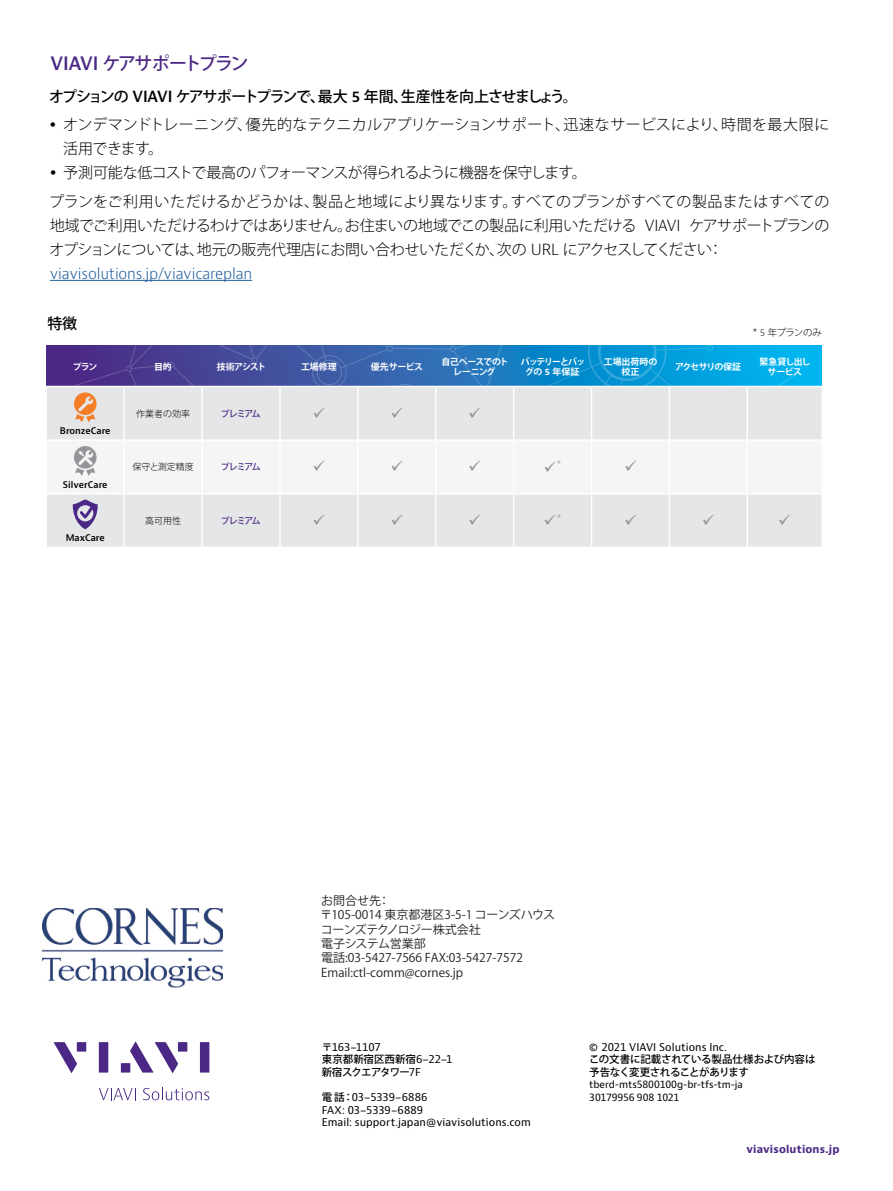
<style>
.page{position:relative;width:893px;height:1191px;background:#fff}
.page>*{position:absolute;margin:0;border:0;box-sizing:border-box;transform-origin:0 0}
.t1{font:500 18px "Koz Go Pro";letter-spacing:-.105em;color:#4b2885}
.t2{font:300 15px/24px "Koz Go Pro";letter-spacing:-.02em;color:#000;text-align:justify}
.t3{font:300 15px/28.2px "Koz Go Pro";letter-spacing:.015em;color:#000}
.t4{font:300 15px/24px "Koz Go Pro";letter-spacing:-.045em;color:#000}
.t5{font:300 15px "Bernino Sans";letter-spacing:-.01em;color:#215e9e}
.t6{font:500 15px "Koz Go Pro";color:#000}
.t7{font:12px/14.4px "Koz Go Pr 6 N";color:#231f20}
.t8{font:10.5px/12.6px "Bernino Sans";letter-spacing:.005em;color:#000}
.t9{font:500 10.5px/12.6px "Koz Go Pro";letter-spacing:-.025em;color:#000}
.t10{font:700 10.5px "Bernino Sans";letter-spacing:.02em;color:#4b2885}
.t11{font:9.75px/12.6px "Bernino Sans";letter-spacing:-.01em;color:#000}
.t12{font:300 9.6px "Bernino Sans";color:#939598}
.t13{font:300 9.45px "Koz Go Pro";letter-spacing:-.06em;color:#000}
.t14{font:700 9px/10.5px "Koz Go Pro";letter-spacing:-.04em;color:#fff;text-align:center}
.t15{font:600 9px "Bernino Sans";color:#000}
.t16{font:300 9px "Koz Go Pro";color:#000}
.t17{font:500 9px "Koz Go Pro";letter-spacing:-.135em;color:#4b2885}
.t18{font:700 9px/10.5px "Koz Go Pro";letter-spacing:-.085em;color:#fff;text-align:center}
.t19{font:700 9px/10.5px "Koz Go Pro";color:#fff;text-align:center}
.t20{font:700 9px "Koz Go Pro";letter-spacing:-.12em;color:#fff}
.s1{font-family:"Bernino Sans";font-weight:600}
.s2{font-weight:500}
.s3{font-family:"Bernino Sans"}
.s4{font-family:"Koz Go Pro";font-weight:500}
.s5{font-family:"Bernino Sans";font-weight:400}
</style>
<div class="page">
<svg style="left:54px;top:1042px;width:23px;height:31px"></svg>
<div style="left:77px;top:1042px;width:9px;height:9px;background:#4b2885"></div>
<div style="left:99px;top:1042px;width:9px;height:30px;background:#4b2885"></div>
<div style="left:178px;top:1042px;width:9px;height:9px;background:#4b2885"></div>
<div style="left:200px;top:1042px;width:9px;height:30px;background:#4b2885"></div>
<svg style="left:130px;top:1041px;width:48px;height:32px"></svg>
<div style="left:121px;top:1063px;width:9px;height:9px;background:#4b2885"></div>
<svg style="left:99px;top:1088px;width:37px;height:12px"></svg>
<svg style="left:143px;top:1087px;width:66px;height:13px"></svg>
<hr style="left:50px;top:280px;width:202px;height:1px;background:#215e9e">
<div style="left:47px;top:345px;width:775px;height:51px;background:#00b4ee"></div>
<svg style="left:753px;top:374px;width:43px;height:12px"></svg>
<div style="left:47px;top:387px;width:774px;height:159px;background:#e5e6e7"></div>
<hr style="left:123px;top:387px;width:2px;height:52px;background:#fff">
<hr style="left:201px;top:387px;width:2px;height:52px;background:#fff">
<hr style="left:279px;top:387px;width:2px;height:52px;background:#fff">
<hr style="left:357px;top:387px;width:2px;height:52px;background:#fff">
<hr style="left:435px;top:387px;width:1px;height:52px;background:#fff">
<hr style="left:513px;top:387px;width:1px;height:52px;background:#fff">
<hr style="left:591px;top:387px;width:1px;height:52px;background:#fff">
<hr style="left:669px;top:387px;width:1px;height:52px;background:#fff">
<hr style="left:747px;top:386px;width:76px;height:1px;background:#fff">
<hr style="left:746px;top:387px;width:2px;height:52px;background:#fff">
<hr style="left:821px;top:387px;width:2px;height:52px;background:#fff">
<hr style="left:46px;top:439px;width:78px;height:2px;background:#fff">
<hr style="left:124px;top:439px;width:78px;height:2px;background:#fff">
<hr style="left:202px;top:439px;width:78px;height:2px;background:#fff">
<hr style="left:280px;top:439px;width:78px;height:2px;background:#fff">
<hr style="left:358px;top:439px;width:78px;height:2px;background:#fff">
<hr style="left:436px;top:439px;width:78px;height:2px;background:#fff">
<hr style="left:514px;top:439px;width:77px;height:2px;background:#fff">
<hr style="left:591px;top:439px;width:78px;height:2px;background:#fff">
<hr style="left:669px;top:439px;width:78px;height:2px;background:#fff">
<hr style="left:747px;top:439px;width:76px;height:2px;background:#fff">
<hr style="left:46px;top:493px;width:78px;height:1px;background:#fff">
<hr style="left:124px;top:493px;width:78px;height:1px;background:#fff">
<hr style="left:123px;top:494px;width:2px;height:52px;background:#fff">
<hr style="left:202px;top:493px;width:78px;height:1px;background:#fff">
<hr style="left:201px;top:494px;width:2px;height:52px;background:#fff">
<hr style="left:280px;top:493px;width:78px;height:1px;background:#fff">
<hr style="left:279px;top:494px;width:2px;height:52px;background:#fff">
<hr style="left:358px;top:493px;width:78px;height:1px;background:#fff">
<hr style="left:357px;top:494px;width:2px;height:52px;background:#fff">
<hr style="left:436px;top:493px;width:78px;height:1px;background:#fff">
<hr style="left:435px;top:494px;width:1px;height:52px;background:#fff">
<hr style="left:514px;top:493px;width:77px;height:1px;background:#fff">
<hr style="left:513px;top:494px;width:1px;height:52px;background:#fff">
<hr style="left:591px;top:493px;width:78px;height:1px;background:#fff">
<hr style="left:591px;top:494px;width:1px;height:52px;background:#fff">
<hr style="left:669px;top:493px;width:78px;height:1px;background:#fff">
<hr style="left:669px;top:494px;width:1px;height:52px;background:#fff">
<hr style="left:747px;top:493px;width:76px;height:1px;background:#fff">
<hr style="left:746px;top:494px;width:2px;height:52px;background:#fff">
<svg style="left:73px;top:499px;width:25px;height:30px"></svg>
<img style="left:43px;top:908px;width:180px;height:79px">
<svg style="left:46px;top:345px;width:701px;height:77px"></svg>
<div style="left:47px;top:441px;width:774px;height:52px;background:#f4f5f5"></div>
<svg style="left:314px;top:514px;width:11px;height:11px"></svg>
<svg style="left:392px;top:514px;width:11px;height:11px"></svg>
<svg style="left:469px;top:514px;width:11px;height:11px"></svg>
<svg style="left:545px;top:514px;width:11px;height:11px"></svg>
<svg style="left:625px;top:514px;width:11px;height:11px"></svg>
<svg style="left:703px;top:514px;width:11px;height:11px"></svg>
<svg style="left:779px;top:514px;width:12px;height:11px"></svg>
<p class="t1" style="left:51px;top:52px;width:199px"><span class="s1">VIAVI</span> ケアサポートプラン</p>
<p class="t3" style="left:63px;top:83px;width:768px;text-indent:-14px"><span class="s2">オプションの</span> <span class="s1">VIAVI</span> <span class="s2">ケアサポートプランで、最大</span> <span class="s1">5</span> <span class="s2">年間、生産性を向上させましょう。<br></span>オンデマンドトレーニング、優先的なテクニカルアプリケーションサポート、迅速なサービスにより、時間を最大限に</p>
<p class="t4" style="left:63px;top:137px;width:525px">活用できます。<br>予測可能な低コストで最高のパフォーマンスが得られるように機器を保守します。</p>
<p class="t2" style="left:49px;top:189px;width:782px">プランをご利用いただけるかどうかは、製品と地域により異なります。すべてのプランがすべての製品またはすべての地域でご利用いただけるわけではありません。お住まいの地域でこの製品に利用いただける <span class="s3">VIAVI</span> ケアサポートプランのオプションについては、地元の販売代理店にお問い合わせいただくか、次の <span class="s3">URL</span> にアクセスしてください：</p>
<p class="t5" style="left:50px;top:266px;width:204px">viavisolutions.jp/viavicareplan</p>
<p class="t6" style="left:47px;top:314px;width:31px">特徴</p>
<p class="t13" style="left:753px;top:326px;width:71px"><span class="s3">* 5</span> 年プランのみ</p>
<p class="t14" style="left:73px;top:362px;width:26px">プラン</p>
<p class="t14" style="left:154px;top:362px;width:19px">目的</p>
<p class="t14" style="left:217px;top:362px;width:51px">技術アシスト</p>
<p class="t14" style="left:301px;top:362px;width:37px">工場修理</p>
<p class="t14" style="left:371px;top:362px;width:54px">優先サービス</p>
<p class="t14" style="left:441px;top:357px;width:69px">自己ペースでのトレーニング</p>
<p class="t18" style="left:521px;top:357px;width:66px">バッテリーとバッグの <span class="s3">5</span> 年保証</p>
<p class="t19" style="left:604px;top:357px;width:55px">工場出荷時の校正</p>
<p class="t20" style="left:675px;top:361px;width:68px">アクセサリの保証</p>
<p class="t14" style="left:760px;top:357px;width:52px">緊急貸し出しサービス</p>
<p class="t15" style="left:60px;top:427px;width:52px">BronzeCare</p>
<p class="t15" style="left:63px;top:481px;width:46px">SilverCare</p>
<p class="t15" style="left:66px;top:534px;width:41px">MaxCare</p>
<p class="t16" style="left:136px;top:408px;width:55px">作業者の効率</p>
<p class="t17" style="left:221px;top:408px;width:41px">プレミアム</p>
<p class="t16" style="left:133px;top:461px;width:63px">保守と測定精度</p>
<p class="t17" style="left:221px;top:461px;width:41px">プレミアム</p>
<p class="t16" style="left:145px;top:515px;width:37px">高可用性</p>
<p class="t17" style="left:221px;top:515px;width:41px">プレミアム</p>
<p class="t12" style="left:556px;top:460px;width:7px">*</p>
<p class="t12" style="left:556px;top:513px;width:7px">*</p>
<p class="t7" style="left:320px;top:893px;width:236px">お問合せ先：<br>〒105-0014 東京都港区3-5-1 コーンズハウスコーンズテクノロジー株式会社<br>電子システム営業部<br>電話:03-5427-7566 FAX:03-5427-7572<br>Email:ctl-comm@cornes.jp</p>
<p class="t8" style="left:322px;top:1041px;width:61px"><span class="s4">〒</span>163−1107</p>
<p class="t9" style="left:322px;top:1053px;width:132px">東京都新宿区西新宿<span class="s5">6−22−1</span>新宿スクエアタワー<span class="s5">7F</span></p>
<p class="t8" style="left:322px;top:1091px;width:211px"><span class="s4">電 話：</span>03−5339−6886<br>FAX: 03−5339−6889<br>Email: support.japan@viavisolutions.com</p>
<p class="t8" style="left:589px;top:1041px;width:139px">© 2021 VIAVI Solutions Inc.</p>
<p class="t9" style="left:589px;top:1053px;width:228px">この文書に記載されている製品仕様および内容は予告なく変更されることがあります</p>
<p class="t11" style="left:589px;top:1079px;width:155px">tberd-mts5800100g-br-tfs-tm-ja<br>30179956 908 1021</p>
<p class="t10" style="left:746px;top:1144px;width:95px">viavisolutions.jp</p>
</div>
